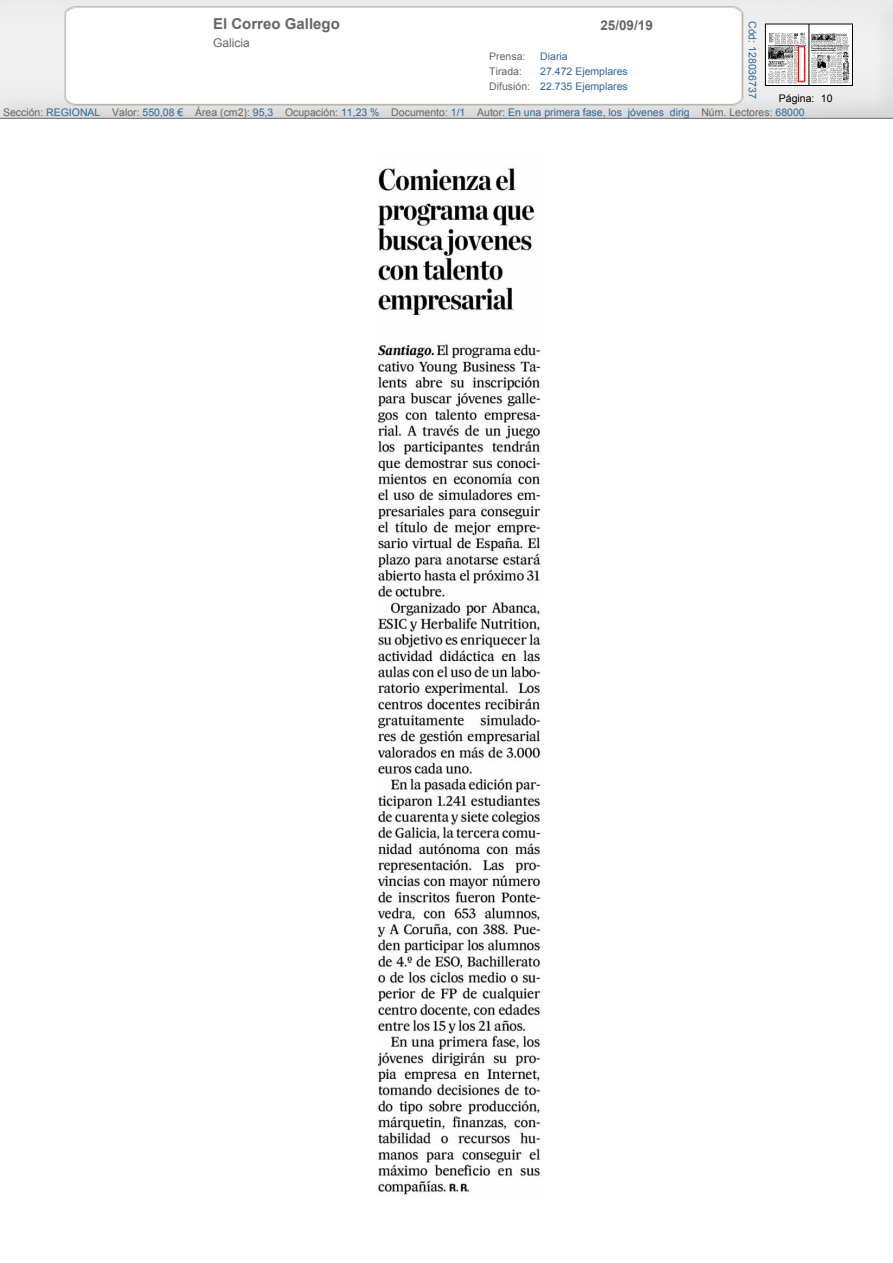
<style>
.page{position:relative;width:893px;height:1263px;background:#fff}
.page>*{position:absolute;margin:0;border:0;box-sizing:border-box;transform-origin:0 0}
.t1{font:700 15px "Arial";color:#666}
.t2{font:700 13.5px "Arial";color:#666}
.t3{font:12px "Arial";color:#666}
.t4{font:10.5px/15px "Arial";color:#369;text-align:right}
.t5{font:10.5px "Arial";color:#666}
.s1{color:#666}
.s2{color:#000}
</style>
<div class="page">
<img style="left:378px;top:168px;width:165px;height:1027px">
<img style="left:0;top:0;width:892px;height:118px">
<hr style="left:0;top:118px;width:892px;height:1px;background:#808080">
<img style="left:767px;top:26px;width:83px;height:58px">
<svg style="left:798px;top:46px;width:6px;height:36px"></svg>
<div style="left:765px;top:24px;width:87px;height:62px;border:1px solid #000"></div>
<hr style="left:808px;top:24px;width:1px;height:62px;background:#000">
<p class="t1" style="left:213px;top:18px;width:128px">El Correo Gallego</p>
<p class="t2" style="left:600px;top:20px;width:54px">25/09/19</p>
<p class="t3" style="left:213px;top:38px;width:38px">Galicia</p>
<p class="t5" style="left:489px;top:52px;width:38px">Prensa:</p>
<p class="t4" style="left:540px;top:50px;width:29px">Diaria</p>
<p class="t5" style="left:489px;top:67px;width:34px">Tirada:</p>
<p class="t4" style="left:759px;top:21px;width:79px;rotate:90deg">Cód: 128036737</p>
<p class="t4" style="left:489px;top:65px;width:140px">27.472 Ejemplares<br><span class="s1">Difusión:</span> 22.735 Ejemplares</p>
<p class="t4" style="left:3px;top:93px;width:831px;line-height:13.5px;text-align:left;text-indent:776px"><span class="s2">Página: 10<br></span><span class="s1">Sección:</span> REGIONAL <span class="s1">Valor:</span> 550,08 € <span class="s1">Área (cm2):</span> 95,3 <span class="s1">Ocupación:</span> 11,23 % <span class="s1">Documento:</span> 1/1 <span class="s1">Autor:</span> En una primera fase, los jóvenes dirig <span class="s1">Núm. Lectores:</span> 68000</p>
</div>
